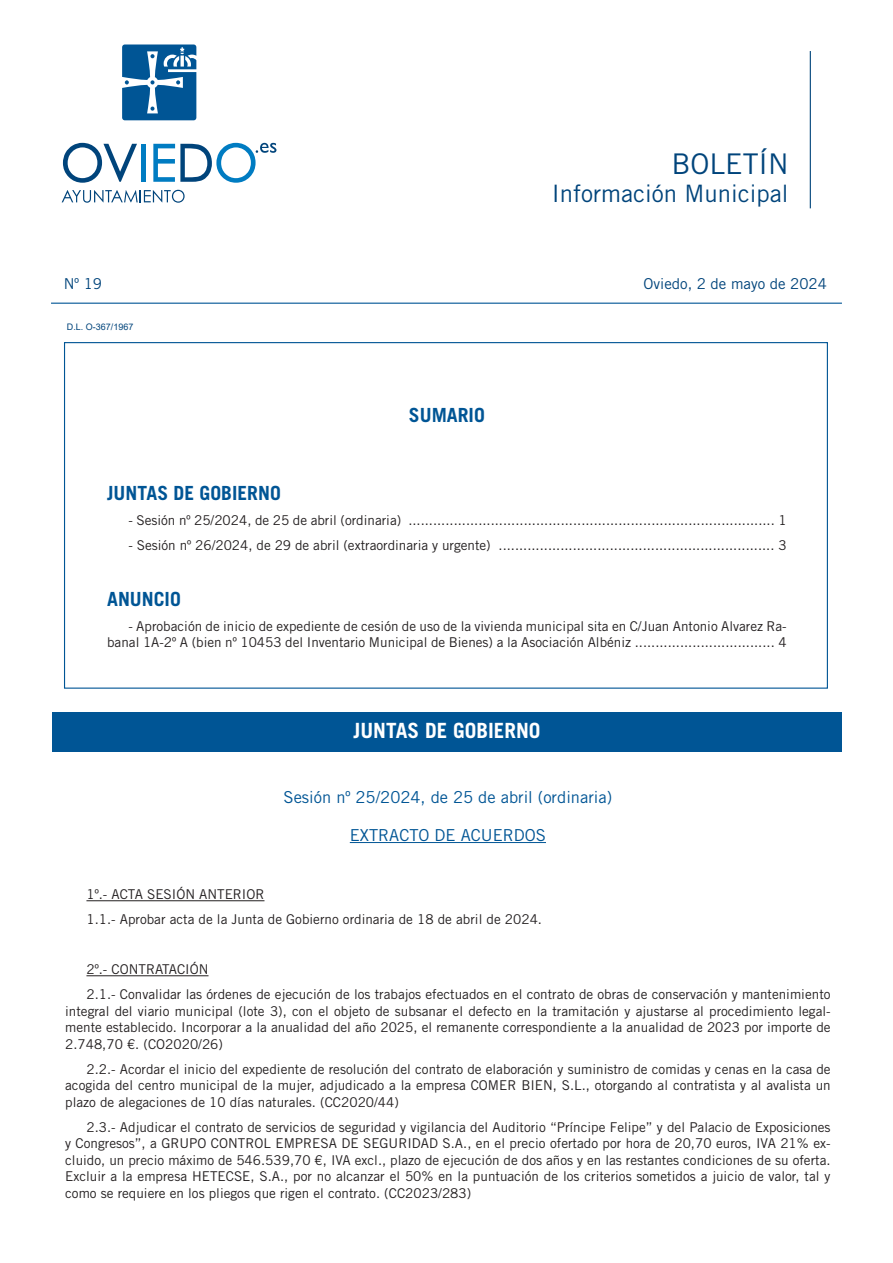
<style>
.page{position:relative;width:893px;height:1263px;background:#fff}
.page>*{position:absolute;margin:0;border:0;box-sizing:border-box;transform-origin:0 0}
.t1{font:28.5px "Trade Gothic LT Std";color:#00447b}
.t2{font:24px "Trade Gothic LT Std";color:#00447b}
.t3{font:700 21px "Trade Gothic LT Std";color:#fff}
.t4{font:700 19.5px "Trade Gothic LT Std";color:#005595}
.t5{font:16.5px "Trade Gothic LT Std";color:#005595}
.t6{font:15px "Trade Gothic LT Std";color:#00447b}
.t7{font:13.5px/16.5px "Trade Gothic LT Std";color:#231f20;text-align:justify}
.t8{font:9px "Arial";color:#00447b}
</style>
<div class="page">
<hr style="left:810px;top:51px;width:1px;height:157px;background:#00447b">
<hr style="left:51px;top:303px;width:791px;height:1px;background:#005595">
<svg style="left:122px;top:45px;width:74px;height:75px;background:#3175a9"></svg>
<svg style="left:63px;top:143px;width:74px;height:40px"></svg>
<div style="left:141px;top:144px;width:5px;height:38px;background:#007cc2"></div>
<svg style="left:153px;top:143px;width:123px;height:40px"></svg>
<svg style="left:62px;top:190px;width:123px;height:13px"></svg>
<hr style="left:350px;top:842px;width:196px;height:1px;background:#005595">
<hr style="left:86px;top:900px;width:178px;height:1px;background:#231f20">
<hr style="left:86px;top:975px;width:123px;height:1px;background:#231f20">
<div style="left:52px;top:712px;width:790px;height:39px;background:#005595"></div>
<h1 class="t1" style="left:671px;top:146px;width:119px">BOLETÍN</h1>
<h2 class="t2" style="left:552px;top:179px;width:238px">Información Municipal</h2>
<p class="t6" style="left:64px;top:275px;width:40px">Nº 19</p>
<p class="t6" style="left:643px;top:275px;width:185px">Oviedo, 2 de mayo de 2024</p>
<p class="t8" style="left:67px;top:320px;width:68px">D.L. O-367/1967</p>
<h3 class="t4" style="left:409px;top:403px;width:77px">SUMARIO</h3>
<h3 class="t4" style="left:107px;top:481px;width:175px">JUNTAS DE GOBIERNO</h3>
<p class="t7" style="left:128px;top:511px;width:660px">- Sesión nº 25/2024, de 25 de abril (ordinaria) ......................................................................................... 1</p>
<p class="t7" style="left:128px;top:536px;width:660px">- Sesión nº 26/2024, de 29 de abril (extraordinaria y urgente) ................................................................... 3</p>
<h3 class="t4" style="left:107px;top:587px;width:75px">ANUNCIO</h3>
<p class="t7" style="left:107px;top:617px;width:681px;text-align:right">- Aprobación de inicio de expediente de cesión de uso de la vivienda municipal sita en C/Juan Antonio Alvarez Ra&shy;banal 1A-2º A (bien nº 10453 del Inventario Municipal de Bienes) a la Asociación Albéniz .................................. 4</p>
<h3 class="t3" style="left:353px;top:717px;width:189px">JUNTAS DE GOBIERNO</h3>
<p class="t5" style="left:284px;top:787px;width:330px">Sesión nº 25/2024, de 25 de abril (ordinaria)</p>
<p class="t5" style="left:350px;top:825px;width:198px">EXTRACTO DE ACUERDOS</p>
<p class="t7" style="left:86px;top:882px;width:457px;line-height:25px">1º.- ACTA SESIÓN ANTERIOR<br>1.1.- Aprobar acta de la Junta de Gobierno ordinaria de 18 de abril de 2024.</p>
<p class="t7" style="left:86px;top:957px;width:746px;line-height:25px">2º.- CONTRATACIÓN<br>2.1.- Convalidar las órdenes de ejecución de los trabajos efectuados en el contrato de obras de conservación y mantenimiento</p>
<p class="t7" style="left:65px;top:1003px;width:767px">integral del viario municipal (lote 3), con el objeto de subsanar el defecto en la tramitación y ajustarse al procedimiento legal&shy;mente establecido. Incorporar a la anualidad del año 2025, el remanente correspondiente a la anualidad de 2023 por importe de 2.748,70 €. (CO2020/26)</p>
<p class="t7" style="left:65px;top:1061px;width:767px;text-indent:21px">2.2.- Acordar el inicio del expediente de resolución del contrato de elaboración y suministro de comidas y cenas en la casa de acogida del centro municipal de la mujer, adjudicado a la empresa COMER BIEN, S.L., otorgando al contratista y al avalista un plazo de alegaciones de 10 días naturales. (CC2020/44)</p>
<p class="t7" style="left:65px;top:1119px;width:767px;text-indent:21px">2.3.- Adjudicar el contrato de servicios de seguridad y vigilancia del Auditorio “Príncipe Felipe” y del Palacio de Exposiciones y Congresos”, a GRUPO CONTROL EMPRESA DE SEGURIDAD S.A., en el precio ofertado por hora de 20,70 euros, IVA 21% ex&shy;cluido, un precio máximo de 546.539,70 €, IVA excl., plazo de ejecución de dos años y en las restantes condiciones de su oferta.<br>Excluir a la empresa HETECSE, S.A., por no alcanzar el 50% en la puntuación de los criterios sometidos a juicio de valor, tal y como se requiere en los pliegos que rigen el contrato. (CC2023/283)</p>
</div>
